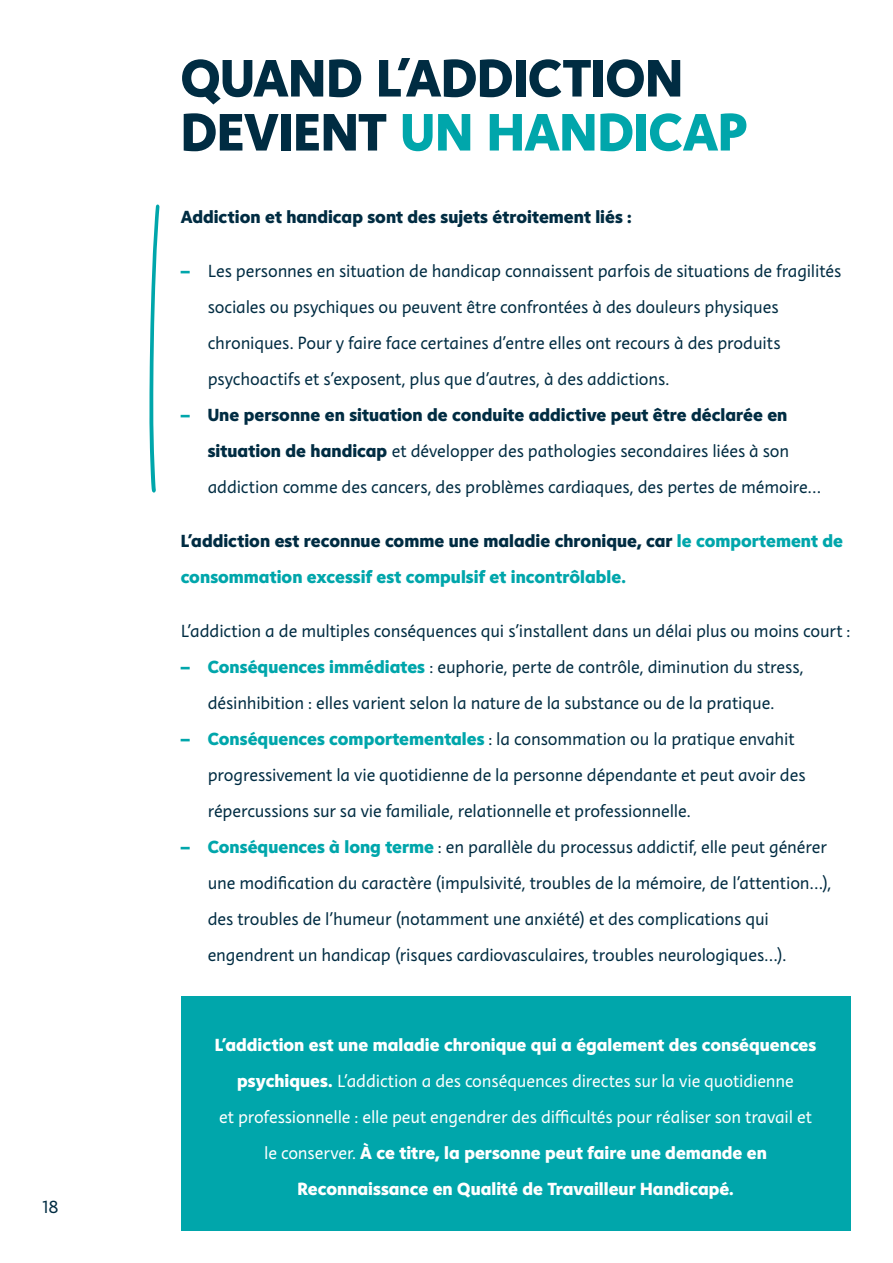
<style>
.page{position:relative;width:893px;height:1263px;background:#fff}
.page>*{position:absolute;margin:0;border:0;box-sizing:border-box;transform-origin:0 0}
.Section_-H1{font:800 54px/54px "Instant 5";letter-spacing:-.005em;color:#002c42}
.t1{font:18px/36px "Instant 3";letter-spacing:-.005em;color:#002c42}
.t2{font:800 18px/36px "Instant 5";color:#fff;text-align:center}
.t3{font:800 18px/36px "Instant 5";letter-spacing:.005em;color:#00a6ab}
.t4{font:800 18px "Instant 5";letter-spacing:.005em;color:#002c42}
.s1{color:#00a6ab}
.s2{font-family:"Instant 5";font-weight:800;color:#00a6ab}
.s3{font-family:"Instant 5";font-weight:800}
.s4{color:#002c42}
.s5{font-family:"Instant 3";font-weight:400}
</style>
<div class="page">
<svg style="left:149px;top:205px;width:10px;height:288px"></svg>
<div style="left:181px;top:997px;width:669px;height:234px;background:#00a6ab"></div>
<p class="t1" style="left:43px;top:1189px;width:18px">18</p>
<h1 class="Section_-H1" style="left:181px;top:50px;width:569px">QUAND L'ADDICTION<br>DEVIENT <span class="s1">UN HANDICAP</span></h1>
<p class="t4" style="left:181px;top:204px;width:453px">Addiction et handicap sont des sujets étroitement liés :</p>
<p class="t1" style="left:208px;top:253px;width:635px;text-indent:-27px"><span class="s2">–</span> Les personnes en situation de handicap connaissent parfois de situations de fragilités sociales ou psychiques ou peuvent être confrontées à des douleurs physiques chroniques. Pour y faire face certaines d'entre elles ont recours à des produits psychoactifs et s'exposent, plus que d'autres, à des addictions.</p>
<p class="t1" style="left:208px;top:397px;width:615px;text-indent:-27px"><span class="s2">–</span> <span class="s3">Une personne en situation de conduite addictive peut être déclarée en situation de handicap</span> et développer des pathologies secondaires liées à son addiction comme des cancers, des problèmes cardiaques, des pertes de mémoire…</p>
<p class="t3" style="left:181px;top:522px;width:664px"><span class="s4">L'addiction est reconnue comme une maladie chronique, car</span> le comportement de consommation excessif est compulsif et incontrôlable.</p>
<p class="t1" style="left:181px;top:613px;width:671px">L’addiction a de multiples conséquences qui s’installent dans un délai plus ou moins court :</p>
<p class="t1" style="left:181px;top:649px;width:624px;text-align:center"><span class="s2">– Conséquences immédiates</span> : euphorie, perte de contrôle, diminution du stress, désinhibition : elles varient selon la nature de la substance ou de la pratique.</p>
<p class="t1" style="left:208px;top:721px;width:599px;text-indent:-27px"><span class="s2">– Conséquences comportementales</span> : la consommation ou la pratique envahit progressivement la vie quotidienne de la personne dépendante et peut avoir des répercussions sur sa vie familiale, relationnelle et professionnelle.</p>
<p class="t1" style="left:208px;top:829px;width:625px;text-indent:-27px"><span class="s2">– Conséquences à long terme</span> : en parallèle du processus addictif, elle peut générer une modification du caractère (impulsivité, troubles de la mémoire, de l’attention…), des troubles de l’humeur (notamment une anxiété) et des complications qui engendrent un handicap (risques cardiovasculaires, troubles neurologiques…).</p>
<p class="t2" style="left:215px;top:1026px;width:603px">L’addiction est une maladie chronique qui a également des conséquences psychiques. <span class="s5">L’addiction a des conséquences directes sur la vie quotidienne<br>et professionnelle : elle peut engendrer des difficultés pour réaliser son travail et le conserver.</span> À ce titre, la personne peut faire une demande en Reconnaissance en Qualité de Travailleur Handicapé.</p>
</div>
